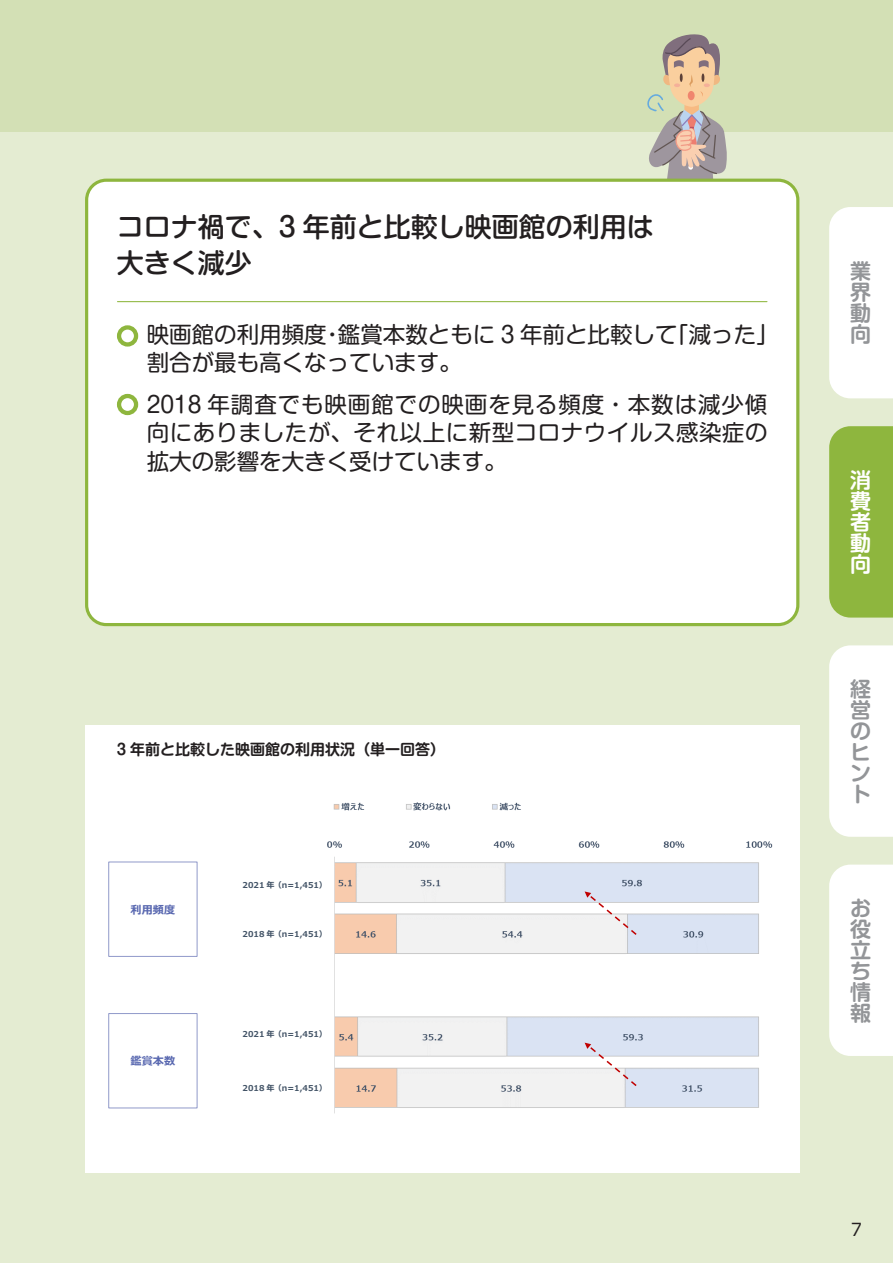
<style>
.page{position:relative;width:893px;height:1263px;background:#e4ecd2}
.page>*{position:absolute;margin:0;border:0;box-sizing:border-box;transform-origin:0 0}
.キャッチ{font:500 27px/36px "Shin M Go Pro";color:#231f20}
.本文{font:22.5px/28.5px "Shin M Go Pro";color:#231f20}
.t1{font:700 21px/21px "Shin M Go Pro De";color:#939598;text-align:justify}
.t2{font:700 21px/21px "Shin M Go Pro De";color:#fff;text-align:justify}
.t3{font:18px "Meiryo";color:#231f20}
.グラフタイトル{font:700 15px "Shin M Go Pro De";color:#231f20}
.t4{font:700 11.1px "Meiryo UI";color:#5968b0}
.t5{font:700 8.1px "Meiryo";color:#425366}
</style>
<div class="page">
<div style="left:0;top:0;width:893px;height:132px;background:#d3e0b5"></div>
<div style="left:829px;top:207px;width:64px;height:191px;background:#fff"></div>
<div style="left:829px;top:645px;width:64px;height:192px;background:#fff"></div>
<div style="left:829px;top:426px;width:64px;height:192px;background:#8eb63e"></div>
<div style="left:829px;top:864px;width:64px;height:192px;background:#fff"></div>
<svg style="left:611px;top:34px;width:133px;height:145px"></svg>
<div style="left:87px;top:180px;width:711px;height:445px;background:#fff;border-radius:20px"></div>
<div style="left:85px;top:179px;width:714px;height:447px;border:3px solid #8eb63e;border-radius:20px"></div>
<hr style="left:117px;top:301px;width:650px;height:1px;background:#8eb63e">
<div style="left:117px;top:325px;width:21px;height:22px;border:4px solid #8eb63e;border-radius:50%"></div>
<div style="left:117px;top:394px;width:21px;height:21px;border:4px solid #8eb63e;border-radius:50%"></div>
<div style="left:85px;top:725px;width:714px;height:448px;background:#fff"></div>
<img style="left:327px;top:802px;width:446px;height:312px">
<div style="left:108px;top:861px;width:90px;height:96px;border:1px solid #919aca"></div>
<div style="left:108px;top:1013px;width:90px;height:95px;border:1px solid #919aca"></div>
<svg style="left:585px;top:891px;width:52px;height:44px"></svg>
<svg style="left:585px;top:1043px;width:52px;height:43px"></svg>
<p class="キャッチ" style="left:117px;top:206px;width:538px">コロナ禍で、3 年前と比較し映画館の利用は大きく減少</p>
<p class="本文" style="left:147px;top:317px;width:634px">映画館の利用頻度・鑑賞本数ともに 3 年前と比較して「減った」割合が最も高くなっています。</p>
<p class="本文" style="left:147px;top:387px;width:623px;text-align:justify">2018 年調査でも映画館での映画を見る頻度・本数は減少傾向にありましたが、それ以上に新型コロナウイルス感染症の拡大の影響を大きく受けています。</p>
<p class="グラフタイトル" style="left:117px;top:737px;width:330px">3 年前と比較した映画館の利用状況（単一回答）</p>
<p class="t4" style="left:131px;top:902px;width:46px">利用頻度</p>
<p class="t4" style="left:131px;top:1053px;width:46px">鑑賞本数</p>
<p class="t5" style="left:243px;top:879px;width:86px">2021 年（n=1,451）</p>
<p class="t5" style="left:243px;top:928px;width:86px">2018 年（n=1,451）</p>
<p class="t5" style="left:243px;top:1029px;width:86px">2021 年（n=1,451）</p>
<p class="t5" style="left:243px;top:1083px;width:86px">2018 年（n=1,451）</p>
<p class="t1" style="left:850px;top:258px;width:22px">業界動向</p>
<p class="t2" style="left:850px;top:467px;width:22px">消費者動向</p>
<p class="t1" style="left:850px;top:675px;width:22px">経営のヒント</p>
<p class="t1" style="left:850px;top:895px;width:22px">お役立ち情報</p>
<p class="t3" style="left:851px;top:1217px;width:13px">7</p>
</div>
